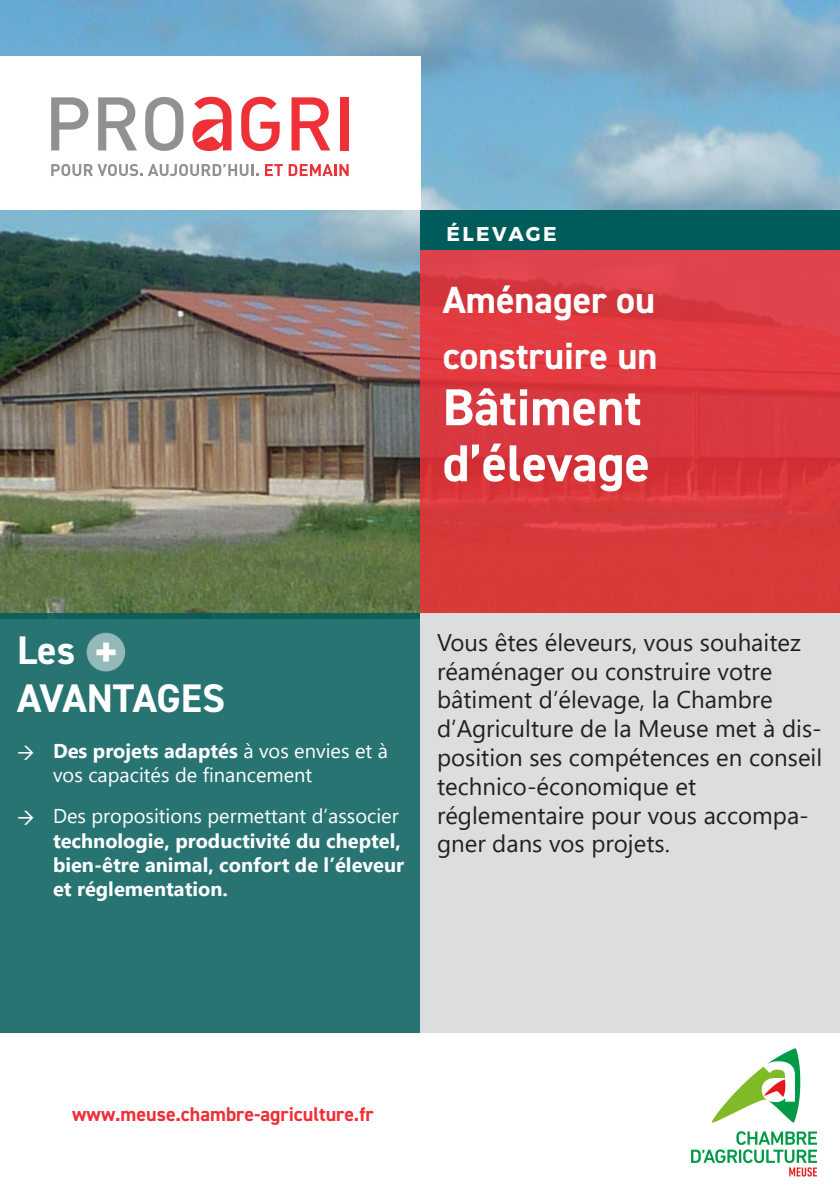
<style>
.page{position:relative;width:840px;height:1191px;background:#fff}
.page>*{position:absolute;margin:0;border:0;box-sizing:border-box;transform-origin:0 0}
.t1{font:700 52px/56px "DIN2014";color:#fff}
.t2{font:700 40px/48px "DIN2014";color:#fff}
.t3{font:700 38px/56px "DIN2014";color:#fff}
.t4{font:24px/28.8px "Segoe UI";color:#231f20}
.t5{font:700 20px/24px "Segoe UI";color:#fff}
.t6{font:20px/24px "Segoe UI";color:#fff}
.t7{font:700 20px "DIN2014";color:#ee3038}
.t8{font:700 20px "Montserrat";letter-spacing:.125em;color:#fff}
.s1{font-family:"DIN2014";font-weight:700}
.s2{font-weight:700}
.s3{font-family:"DIN2014"}
.s4{font-weight:400}
</style>
<div class="page">
<img style="left:0;top:0;width:839px;height:613px">
<div style="left:420px;top:250px;width:419px;height:363px;background:linear-gradient(to bottom,#df3d47,#d63736)"></div>
<div style="left:420px;top:210px;width:419px;height:39px;background:#005c5a"></div>
<div style="left:0;top:57px;width:420px;height:153px;background:#fff"></div>
<svg style="left:241px;top:97px;width:38px;height:54px"></svg>
<svg style="left:51px;top:164px;width:207px;height:12px"></svg>
<svg style="left:265px;top:164px;width:83px;height:12px"></svg>
<svg style="left:51px;top:97px;width:37px;height:53px"></svg>
<svg style="left:98px;top:97px;width:39px;height:53px"></svg>
<svg style="left:145px;top:97px;width:38px;height:54px"></svg>
<svg style="left:291px;top:97px;width:39px;height:53px"></svg>
<div style="left:340px;top:97px;width:8px;height:53px;background:#ee3038"></div>
<svg style="left:192px;top:97px;width:39px;height:54px"></svg>
<div style="left:0;top:613px;width:420px;height:419px;background:#277473"></div>
<div style="left:420px;top:613px;width:419px;height:419px;background:#dcdddf"></div>
<img style="left:72px;top:618px;width:68px;height:54px">
<img style="left:691px;top:1048px;width:126px;height:129px">
<p class="t8" style="left:446px;top:217px;width:112px">ÉLEVAGE</p>
<h3 class="t3" style="left:442px;top:272px;width:216px">Aménager ou construire un</h3>
<h1 class="t1" style="left:442px;top:379px;width:208px">Bâtiment d’élevage</h1>
<h2 class="t2" style="left:17px;top:626px;width:209px">Les<br>AVANTAGES</h2>
<p class="t4" style="left:437px;top:626px;width:386px">Vous êtes éleveurs, vous souhaitez réaménager ou construire votre bâtiment d’élevage, la Chambre d’Agriculture de la Meuse met à dis&shy;position ses compétences en conseil technico-économique et réglementaire pour vous accompa&shy;gner dans vos projets.</p>
<p class="t6" style="left:53px;top:737px;width:336px;text-indent:-36px"><span class="s1">→</span> <span class="s2">Des projets adaptés</span> à vos envies et à vos capacités de financement</p>
<p class="t5" style="left:53px;top:803px;width:352px;text-indent:-36px"><span class="s3">→</span> <span class="s4">Des propositions permettant d’associer </span>technologie, productivité du cheptel, bien-être animal, confort de l’éleveur et réglementation.</p>
<p class="t7" style="left:72px;top:1101px;width:303px">www.meuse.chambre-agriculture.fr</p>
</div>
